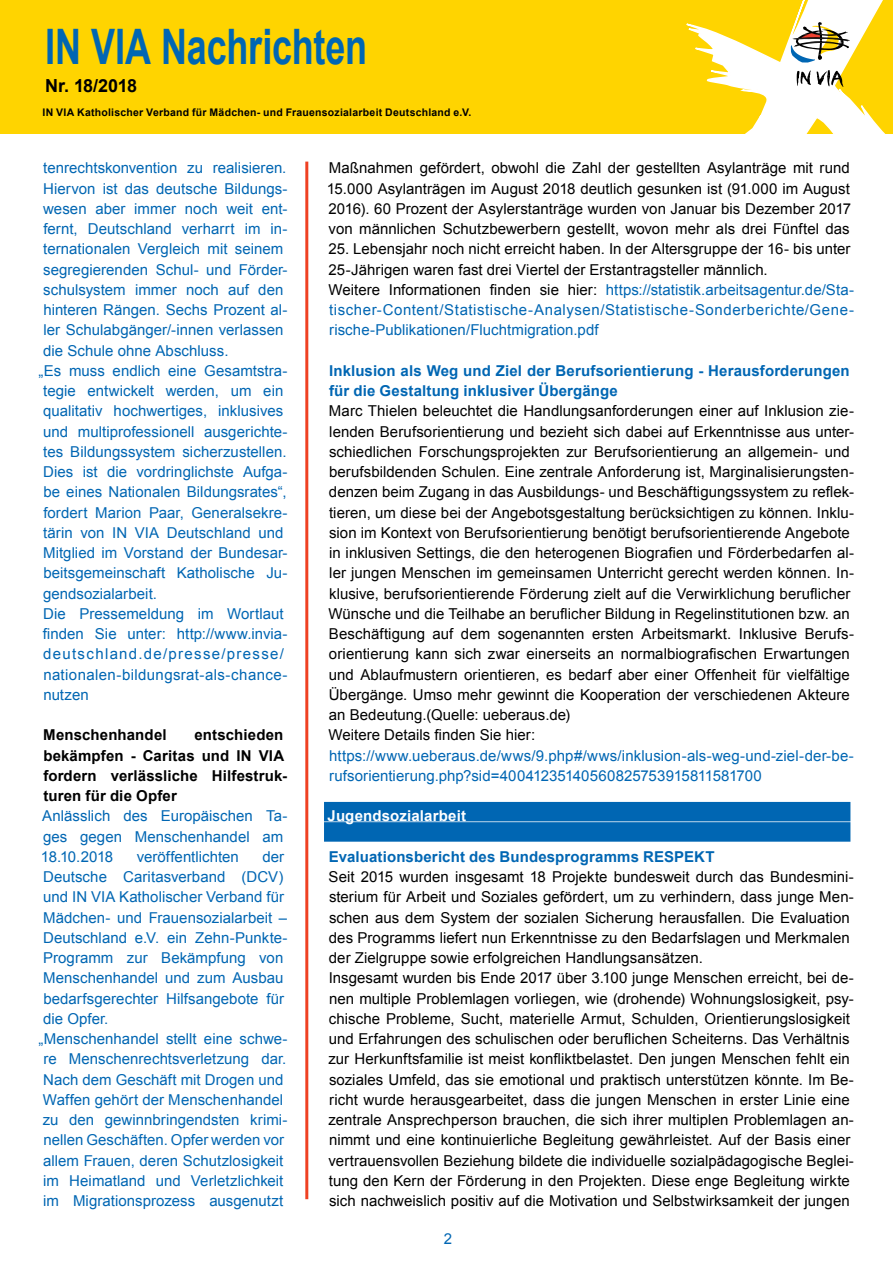
<style>
.page{position:relative;width:893px;height:1263px;background:#fff}
.page>*{position:absolute;margin:0;border:0;box-sizing:border-box;transform-origin:0 0}
.t1{font:700 48.9px "Arial";letter-spacing:-.005em;color:#0066b3;scale:.74 1}
.t2{font:700 18px "Arial";letter-spacing:-.025em;color:#000}
.t3{font:15px/20.2px "Arial";letter-spacing:.005em;color:#000}
.t4{font:15px/20.2px "Arial";letter-spacing:.005em;color:#0066b3}
.t5{font:700 15px/20.2px "Arial";letter-spacing:.01em;color:#0066b3}
.t6{font:700 15px/20.2px "Arial";letter-spacing:.01em;color:#000}
.t7{font:15px "Arial";letter-spacing:.025em;color:#0066b3}
.t8{font:15px "Arial";letter-spacing:.09em;color:#0066b3}
.t9{font:700 15px "Arial";letter-spacing:.01em;color:#fff}
.t10{font:700 10.5px "Arial";letter-spacing:.02em;color:#000}
.s1{color:#0066b3}
</style>
<div class="page">
<div style="left:0;top:0;width:893px;height:133px;background:#ffd400"></div>
<svg style="left:686px;top:0;width:199px;height:133px"></svg>
<hr style="left:305px;top:162px;width:3px;height:1037px;background:#ef4123">
<div style="left:324px;top:802px;width:526px;height:19px;background:#0066b3"></div>
<div style="left:324px;top:822px;width:526px;height:20px;background:#0066b3"></div>
<h1 class="t1" style="left:45px;top:14px;width:437px">IN VIA Nachrichten</h1>
<p class="t2" style="left:45px;top:74px;width:94px">Nr. 18/2018</p>
<p class="t10" style="left:43px;top:105px;width:430px">IN VIA Katholischer Verband für Mädchen- und Frauensozialarbeit Deutschland e.V.</p>
<p class="t4" style="left:43px;top:158px;width:245px">tenrechtskonvention zu realisieren.</p>
<p class="t4" style="left:43px;top:178px;width:246px">Hiervon ist das deutsche Bildungs-</p>
<p class="t4" style="left:43px;top:199px;width:246px">wesen aber immer noch weit ent-</p>
<p class="t4" style="left:43px;top:219px;width:246px">fernt, Deutschland verharrt im in-</p>
<p class="t4" style="left:43px;top:239px;width:242px">ternationalen Vergleich mit seinem</p>
<p class="t4" style="left:43px;top:259px;width:246px">segregierenden Schul- und Förder-</p>
<p class="t4" style="left:43px;top:280px;width:242px">schulsystem immer noch auf den</p>
<p class="t4" style="left:43px;top:300px;width:246px">hinteren Rängen. Sechs Prozent al-</p>
<p class="t4" style="left:44px;top:320px;width:241px">ler Schulabgänger/-innen verlassen</p>
<p class="t4" style="left:43px;top:340px;width:187px">die Schule ohne Abschluss.</p>
<p class="t4" style="left:38px;top:361px;width:251px">„Es muss endlich eine Gesamtstra-</p>
<p class="t4" style="left:43px;top:381px;width:242px">tegie entwickelt werden, um ein</p>
<p class="t4" style="left:43px;top:401px;width:242px">qualitativ hochwertiges, inklusives</p>
<p class="t4" style="left:43px;top:421px;width:246px">und multiprofessionell ausgerichte-</p>
<p class="t4" style="left:43px;top:442px;width:245px">tes Bildungssystem sicherzustellen.</p>
<p class="t4" style="left:43px;top:462px;width:246px">Dies ist die vordringlichste Aufga-</p>
<p class="t4" style="left:43px;top:482px;width:245px">be eines Nationalen Bildungsrates“,</p>
<p class="t4" style="left:43px;top:502px;width:246px">fordert Marion Paar, Generalsekre-</p>
<p class="t4" style="left:43px;top:523px;width:242px">tärin von IN VIA Deutschland und</p>
<p class="t4" style="left:43px;top:543px;width:246px">Mitglied im Vorstand der Bundesar-</p>
<p class="t4" style="left:43px;top:563px;width:246px">beitsgemeinschaft Katholische Ju-</p>
<p class="t4" style="left:43px;top:583px;width:116px">gendsozialarbeit.</p>
<p class="t4" style="left:43px;top:604px;width:242px">Die Pressemeldung im Wortlaut</p>
<p class="t4" style="left:43px;top:624px;width:246px">finden Sie unter: http://www.invia-</p>
<p class="t8" style="left:43px;top:644px;width:242px">deutschland.de/presse/presse/</p>
<p class="t7" style="left:43px;top:664px;width:246px">nationalen-bildungsrat-als-chance-</p>
<p class="t4" style="left:43px;top:685px;width:47px">nutzen</p>
<p class="t6" style="left:43px;top:725px;width:125px">Menschenhandel</p>
<p class="t6" style="left:43px;top:725px;width:245px;text-indent:151px">entschieden bekämpfen - Caritas und IN VIA fordern verlässliche Hilfestruk&shy;turen für die Opfer</p>
<p class="t4" style="left:41px;top:806px;width:248px">Anlässlich des Europäischen Ta&shy;ges gegen Menschenhandel am<br>18.10.2018</p>
<p class="t4" style="left:137px;top:847px;width:104px">veröffentlichten</p>
<p class="t4" style="left:262px;top:847px;width:23px">der</p>
<p class="t4" style="left:43px;top:867px;width:242px">Deutsche Caritasverband (DCV)</p>
<p class="t4" style="left:43px;top:887px;width:242px">und IN VIA Katholischer Verband für</p>
<p class="t4" style="left:43px;top:907px;width:246px">Mädchen- und Frauensozialarbeit –</p>
<p class="t4" style="left:43px;top:928px;width:246px">Deutschland e.V. ein Zehn-Punkte-</p>
<p class="t4" style="left:43px;top:948px;width:242px">Programm zur Bekämpfung von</p>
<p class="t4" style="left:43px;top:968px;width:242px">Menschenhandel und zum Ausbau</p>
<p class="t4" style="left:43px;top:988px;width:242px">bedarfsgerechter Hilfsangebote für</p>
<p class="t4" style="left:43px;top:1009px;width:67px">die Opfer.</p>
<p class="t4" style="left:38px;top:1029px;width:251px">„Menschenhandel stellt eine schwe-</p>
<p class="t4" style="left:43px;top:1049px;width:245px">re Menschenrechtsverletzung dar.</p>
<p class="t4" style="left:43px;top:1069px;width:242px">Nach dem Geschäft mit Drogen und</p>
<p class="t4" style="left:43px;top:1090px;width:242px">Waffen gehört der Menschenhandel</p>
<p class="t4" style="left:43px;top:1110px;width:246px">zu den gewinnbringendsten krimi-</p>
<p class="t4" style="left:43px;top:1130px;width:242px">nellen Geschäften. Opfer werden vor</p>
<p class="t4" style="left:43px;top:1150px;width:242px">allem Frauen, deren Schutzlosigkeit</p>
<p class="t4" style="left:43px;top:1171px;width:242px">im Heimatland und Verletzlichkeit</p>
<p class="t4" style="left:43px;top:1191px;width:242px">im Migrationsprozess ausgenutzt</p>
<p class="t3" style="left:327px;top:158px;width:526px;text-align:justify">Maßnahmen gefördert, obwohl die Zahl der gestellten Asylanträge mit rund 15.000 Asylanträgen im August 2018 deutlich gesunken ist (91.000 im August 2016). 60 Prozent der Asylerstanträge wurden von Januar bis Dezember 2017 von männlichen Schutzbewerbern gestellt, wovon mehr als drei Fünftel das</p>
<p class="t3" style="left:328px;top:239px;width:527px">25. Lebensjahr noch nicht erreicht haben. In der Altersgruppe der 16- bis unter 25-Jährigen waren fast drei Viertel der Erstantragsteller männlich.<br>Weitere Informationen finden sie hier: <span class="s1">https://statistik.arbeitsagentur.de/Sta&shy;tischer-Content/Statistische-Analysen/Statistische-Sonderberichte/Gene&shy;rische-Publikationen/Fluchtmigration.pdf</span></p>
<p class="t5" style="left:329px;top:361px;width:522px">Inklusion als Weg und Ziel der Berufsorientierung - Herausforderungen für die Gestaltung inklusiver Übergänge</p>
<p class="t3" style="left:329px;top:401px;width:527px">Marc Thielen beleuchtet die Handlungsanforderungen einer auf Inklusion zie&shy;lenden Berufsorientierung und bezieht sich dabei auf Erkenntnisse aus unter&shy;schiedlichen Forschungsprojekten zur Berufsorientierung an allgemein- und berufsbildenden Schulen. Eine zentrale Anforderung ist, Marginalisierungsten&shy;denzen beim Zugang in das Ausbildungs- und Beschäftigungssystem zu reflek&shy;tieren, um diese bei der Angebotsgestaltung berücksichtigen zu können. Inklu&shy;sion im Kontext von Berufsorientierung benötigt berufsorientierende Angebote in inklusiven Settings, die den heterogenen Biografien und Förderbedarfen al&shy;ler jungen Menschen im gemeinsamen Unterricht gerecht werden können. In&shy;klusive, berufsorientierende Förderung zielt auf die Verwirklichung beruflicher Wünsche und die Teilhabe an beruflicher Bildung in Regelinstitutionen bzw. an Beschäftigung auf dem sogenannten ersten Arbeitsmarkt. Inklusive Berufs&shy;orientierung kann sich zwar einerseits an normalbiografischen Erwartungen und Ablaufmustern orientieren, es bedarf aber einer Offenheit für vielfältige Übergänge. Umso mehr gewinnt die Kooperation der verschiedenen Akteure an Bedeutung.(Quelle: ueberaus.de)<br>Weitere Details finden Sie hier:</p>
<p class="t4" style="left:329px;top:745px;width:526px">https://www.ueberaus.de/wws/9.php#/wws/inklusion-als-weg-und-ziel-der-be&shy;rufsorientierung.php?sid=40041235140560825753915811581700</p>
<p class="t9" style="left:328px;top:806px;width:140px">Jugendsozialarbeit</p>
<p class="t5" style="left:329px;top:847px;width:387px">Evaluationsbericht des Bundesprogramms RESPEKT</p>
<p class="t3" style="left:329px;top:867px;width:527px">Seit 2015 wurden insgesamt 18 Projekte bundesweit durch das Bundesmini&shy;sterium für Arbeit und Soziales gefördert, um zu verhindern, dass junge Men&shy;schen aus dem System der sozialen Sicherung herausfallen. Die Evaluation des Programms liefert nun Erkenntnisse zu den Bedarfslagen und Merkmalen der Zielgruppe sowie erfolgreichen Handlungsansätzen.<br>Insgesamt wurden bis Ende 2017 über 3.100 junge Menschen erreicht, bei de&shy;nen multiple Problemlagen vorliegen, wie (drohende) Wohnungslosigkeit, psy&shy;chische Probleme, Sucht, materielle Armut, Schulden, Orientierungslosigkeit und Erfahrungen des schulischen oder beruflichen Scheiterns. Das Verhältnis zur Herkunftsfamilie ist meist konfliktbelastet. Den jungen Menschen fehlt ein soziales Umfeld, das sie emotional und praktisch unterstützen könnte. Im Be&shy;richt wurde herausgearbeitet, dass die jungen Menschen in erster Linie eine zentrale Ansprechperson brauchen, die sich ihrer multiplen Problemlagen an&shy;nimmt und eine kontinuierliche Begleitung gewährleistet. Auf der Basis einer vertrauensvollen Beziehung bildete die individuelle sozialpädagogische Beglei&shy;tung den Kern der Förderung in den Projekten. Diese enge Begleitung wirkte sich nachweislich positiv auf die Motivation und Selbstwirksamkeit der jungen</p>
<p class="t4" style="left:444px;top:1229px;width:10px">2</p>
</div>
